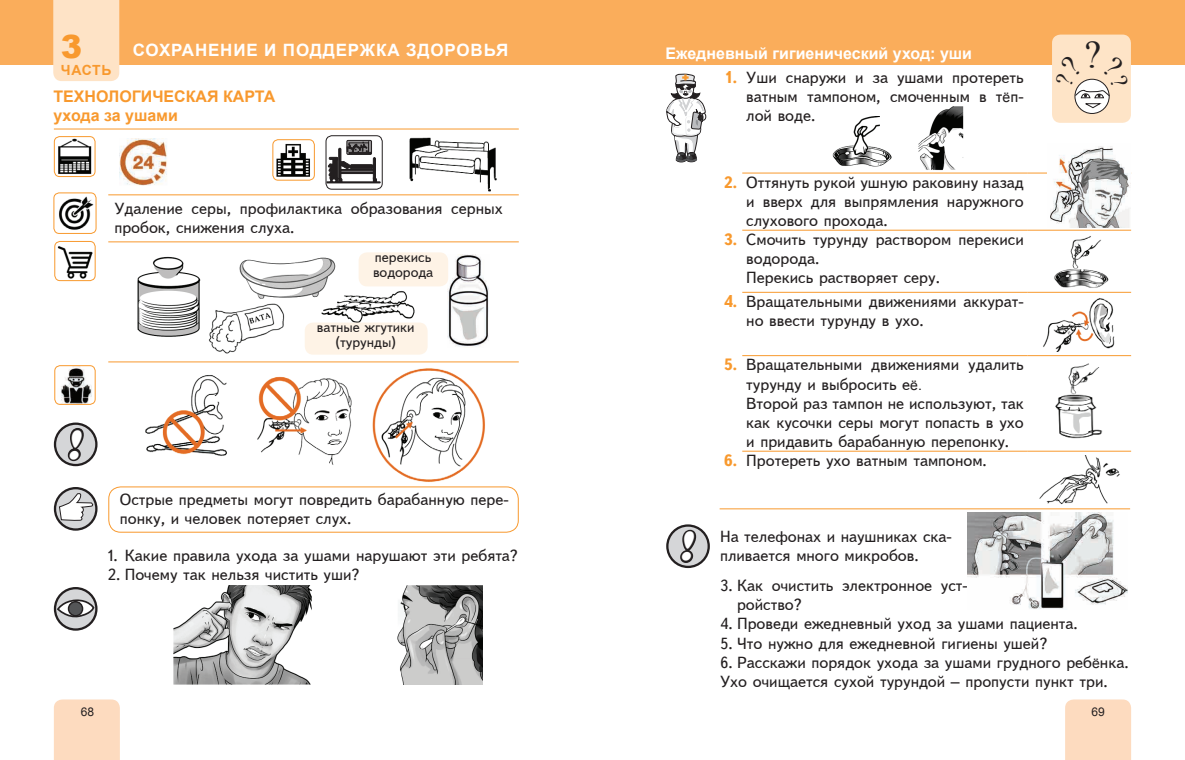
<style>
.page{position:relative;width:1185px;height:760px;background:#fff}
.page>*{position:absolute;margin:0;border:0;box-sizing:border-box;transform-origin:0 0}
.t1{font:italic 40px "AG Crown Style";color:#fff}
.t2{font:900 32px "Arial";color:#f8992e}
.t3{font:700 17px "Arial";letter-spacing:.05em;color:#fff}
.t4{font:500 16px/19.2px "Bukvarnaya";color:#231f20}
.t5{font:700 16px "Arial";color:#f8992e}
.t6{font:700 16px "Arial";color:#fff}
.t7{font:500 14px/15px "Bukvarnaya";color:#231f20}
.t8{font:700 14px "Arial";letter-spacing:.035em;color:#f8992e}
.t9{font:12px "Arial";color:#231f20}
.s1{font-weight:700;color:#f8992e}
.s2{font-family:"Arial";font-weight:400;font-size:14px}
.s3{font-family:"Arial";font-weight:400}
</style>
<div class="page">
<div style="left:1065px;top:699px;width:66px;height:61px;background:#fddbbf"></div>
<div style="left:54px;top:699px;width:66px;height:61px;background:#fddbbf"></div>
<div style="left:0;top:0;width:1185px;height:65px;background:#faad5b"></div>
<div style="left:53px;top:0;width:66px;height:81px;background:#fee3c6"></div>
<div style="left:1052px;top:35px;width:79px;height:88px;background:#fee4c7;border-radius:9px"></div>
<div style="left:1075px;top:79px;width:34px;height:34px;background:#fff;border-radius:50%"></div>
<div style="left:1074px;top:79px;width:36px;height:35px;border:1px solid #231f20;border-radius:50%"></div>
<img style="left:832px;top:106px;width:132px;height:64px">
<img style="left:173px;top:585px;width:310px;height:99px">
<img style="left:145px;top:368px;width:340px;height:114px">
<img style="left:321px;top:291px;width:94px;height:31px">
<img style="left:447px;top:255px;width:42px;height:92px">
<hr style="left:54px;top:128px;width:465px;height:1px;background:#f8992e">
<div style="left:359px;top:252px;width:89px;height:34px;background:#fef3e6;border-radius:9px"></div>
<div style="left:305px;top:322px;width:123px;height:33px;background:#fef3e6;border-radius:9px"></div>
<hr style="left:742px;top:173px;width:286px;height:1px;background:#f8992e">
<hr style="left:1028px;top:173px;width:103px;height:1px;background:#f8992e">
<hr style="left:742px;top:230px;width:286px;height:1px;background:#f8992e">
<hr style="left:1028px;top:230px;width:103px;height:1px;background:#f8992e">
<hr style="left:742px;top:292px;width:286px;height:1px;background:#f8992e">
<hr style="left:1028px;top:292px;width:103px;height:1px;background:#f8992e">
<hr style="left:742px;top:355px;width:286px;height:1px;background:#f8992e">
<hr style="left:1028px;top:355px;width:103px;height:1px;background:#f8992e">
<hr style="left:742px;top:451px;width:286px;height:1px;background:#f8992e">
<hr style="left:1028px;top:451px;width:103px;height:1px;background:#f8992e">
<img style="left:1054px;top:236px;width:55px;height:52px">
<img style="left:1043px;top:298px;width:72px;height:53px">
<img style="left:1055px;top:363px;width:48px;height:76px">
<img style="left:1039px;top:455px;width:81px;height:50px">
<hr style="left:108px;top:195px;width:411px;height:1px;background:#f8992e">
<hr style="left:108px;top:242px;width:411px;height:1px;background:#f8992e">
<hr style="left:108px;top:362px;width:411px;height:1px;background:#f8992e">
<div style="left:108px;top:486px;width:411px;height:46px;border:1px solid #f8992e;border-radius:12px"></div>
<hr style="left:720px;top:508px;width:410px;height:1px;background:#f8992e">
<svg style="left:55px;top:588px;width:41px;height:41px"></svg>
<div style="left:54px;top:587px;width:44px;height:43px;border:2px solid #231f20;border-radius:50%"></div>
<svg style="left:56px;top:598px;width:39px;height:22px"></svg>
<div style="left:69px;top:601px;width:14px;height:15px;background:#545557;border-radius:50%"></div>
<div style="left:68px;top:601px;width:15px;height:15px;border:1px solid #231f20;border-radius:50%"></div>
<svg style="left:667px;top:525px;width:42px;height:42px"></svg>
<div style="left:666px;top:524px;width:44px;height:44px;border:2px solid #231f20;border-radius:50%"></div>
<svg style="left:677px;top:524px;width:21px;height:45px"></svg>
<svg style="left:55px;top:488px;width:41px;height:41px"></svg>
<div style="left:54px;top:487px;width:44px;height:43px;border:2px solid #231f20;border-radius:50%"></div>
<svg style="left:666px;top:74px;width:40px;height:88px"></svg>
<svg style="left:55px;top:424px;width:41px;height:41px"></svg>
<div style="left:54px;top:422px;width:44px;height:44px;border:2px solid #231f20;border-radius:50%"></div>
<svg style="left:58px;top:422px;width:36px;height:109px"></svg>
<img style="left:59px;top:196px;width:35px;height:34px">
<div style="left:53px;top:192px;width:44px;height:42px;border:1px solid #f8992e;border-radius:5px"></div>
<img style="left:58px;top:138px;width:35px;height:36px">
<div style="left:54px;top:136px;width:42px;height:41px;border:1px solid #f8992e;border-radius:5px"></div>
<img style="left:57px;top:246px;width:35px;height:33px">
<div style="left:54px;top:241px;width:42px;height:40px;border:1px solid #f8992e;border-radius:5px"></div>
<img style="left:57px;top:367px;width:35px;height:36px">
<div style="left:54px;top:365px;width:42px;height:40px;border:1px solid #f8992e;border-radius:5px"></div>
<img style="left:276px;top:143px;width:34px;height:34px">
<div style="left:272px;top:139px;width:43px;height:42px;border:1px solid #f8992e;border-radius:5px"></div>
<svg style="left:326px;top:136px;width:56px;height:53px"></svg>
<div style="left:347px;top:140px;width:25px;height:14px;border:1px solid #231f20"></div>
<svg style="left:328px;top:141px;width:52px;height:42px"></svg>
<div style="left:326px;top:135px;width:57px;height:54px;border:1px solid #231f20;border-radius:6px"></div>
<img style="left:409px;top:137px;width:88px;height:55px">
<img style="left:120px;top:138px;width:47px;height:47px">
<img style="left:137px;top:256px;width:64px;height:81px">
<img style="left:239px;top:257px;width:97px;height:45px">
<img style="left:209px;top:303px;width:76px;height:51px">
<img style="left:1048px;top:146px;width:82px;height:81px">
<img style="left:968px;top:513px;width:160px;height:97px">
<svg style="left:1074px;top:78px;width:36px;height:31px"></svg>
<h2 class="t2" style="left:61px;top:23px;width:23px">3</h2>
<p class="t3" style="left:133px;top:39px;width:377px">СОХРАНЕНИЕ И ПОДДЕРЖКА ЗДОРОВЬЯ</p>
<p class="t8" style="left:61px;top:60px;width:52px">ЧАСТЬ</p>
<p class="t5" style="left:53px;top:86px;width:133px">Технологическая</p>
<p class="t5" style="left:223px;top:86px;width:12px">карта</p>
<p class="t5" style="left:53px;top:105px;width:126px">ухода за ушами</p>
<p class="t4" style="left:114px;top:198px;width:390px">Удаление серы, профилактика образования серных пробок, снижения слуха.</p>
<p class="t7" style="left:373px;top:249px;width:62px">перекись водорода</p>
<p class="t7" style="left:317px;top:319px;width:99px;text-align:center">ватные жгутики (турунды)</p>
<h1 class="t1" style="left:69px;top:421px;width:14px">!</h1>
<p class="t4" style="left:120px;top:490px;width:390px">Острые предметы могут повредить барабанную пере&shy;понку, и человек потеряет слух.</p>
<p class="t4" style="left:108px;top:546px;width:412px">1. Какие правила ухода за ушами нарушают эти ребята?</p>
<p class="t4" style="left:108px;top:565px;width:253px">2. Почему так нельзя чистить уши?</p>
<p class="t6" style="left:666px;top:43px;width:308px">Ежедневный гигиенический уход: уши</p>
<p class="t4" style="left:746px;top:67px;width:279px;text-align:justify;text-indent:-22px"><span class="s1">1.</span> Уши снаружи и за ушами протереть ватным тампоном, смоченным в т<span class="s2">ё</span>п&shy;лой воде.</p>
<h1 class="t1" style="left:681px;top:523px;width:14px">!</h1>
<p class="t4" style="left:746px;top:173px;width:279px;text-align:justify;text-indent:-22px"><span class="s1">2.</span> Оттянуть рукой ушную раковину назад и вверх для выпрямления наружного слухового прохода.</p>
<p class="t4" style="left:746px;top:230px;width:279px;text-indent:-22px"><span class="s1">3.</span> Смочить турунду раствором перекиси водорода.<br>Перекись растворяет серу.</p>
<p class="t4" style="left:746px;top:292px;width:279px;text-indent:-22px"><span class="s1">4.</span> Вращательными движениями аккурат&shy;но ввести турунду в ухо.</p>
<p class="t4" style="left:746px;top:355px;width:279px;text-indent:-22px"><span class="s1">5.</span> Вращательными движениями удалить турунду и выбросить е<span class="s2">ё.<br></span>Второй раз тампон не используют, так как кусочки серы могут попасть в ухо и придавить барабанную перепонку.</p>
<p class="t4" style="left:724px;top:451px;width:264px"><span class="s1">6.</span> Протереть ухо ватным тампоном.</p>
<p class="t4" style="left:720px;top:526px;width:233px">На телефонах и наушниках ска-</p>
<p class="t4" style="left:720px;top:545px;width:200px">пливается много микробов.</p>
<p class="t4" style="left:737px;top:576px;width:232px;text-indent:-17px">3. Как очистить электронное уст&shy;ройство?</p>
<p class="t4" style="left:720px;top:614px;width:359px">4. Проведи ежедневный уход за ушами пациента.</p>
<p class="t4" style="left:720px;top:633px;width:329px">5. Что нужно для ежедневной гигиены ушей?</p>
<p class="t4" style="left:720px;top:652px;width:410px">6. Расскажи порядок ухода за ушами грудного реб<span class="s2">ё</span>нка.<br>Ухо очищается сухой турундой <span class="s3">–</span> пропусти пункт три.</p>
<p class="t9" style="left:81px;top:704px;width:15px">68</p>
<p class="t9" style="left:1091px;top:704px;width:15px">69</p>
</div>
